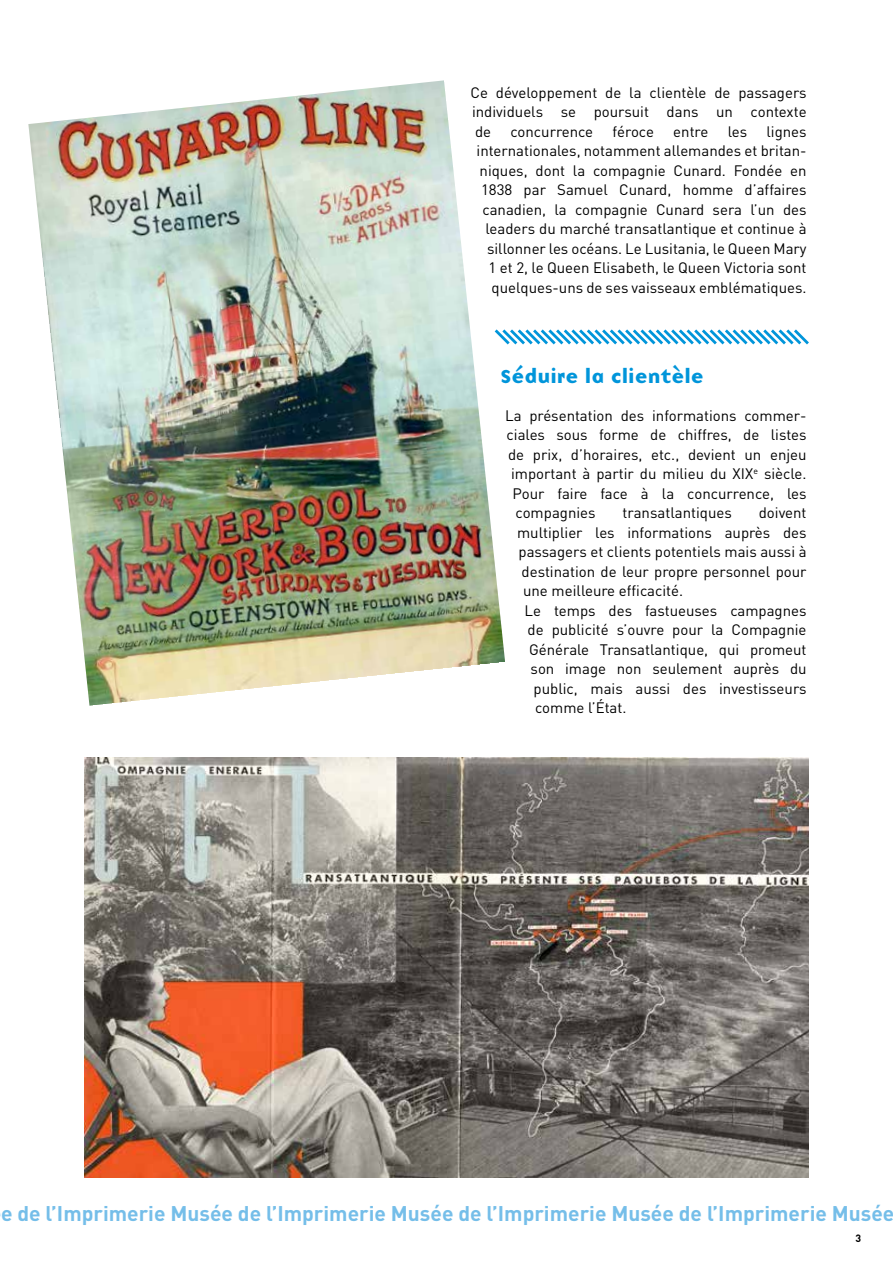
<style>
.page{position:relative;width:893px;height:1263px;background:#fff}
.page>*{position:absolute;margin:0;border:0;box-sizing:border-box;transform-origin:0 0}
.t1{font:700 21px "DIN";color:#75bee9}
.t2{font:19.5px "Base Nine B";color:#0095da}
.t3{font:15px/19.5px "DIN";color:#000;text-align:justify}
.t4{font:700 10.5px "DIN";color:#000}
</style>
<div class="page">
<img style="left:28px;top:80px;width:477px;height:626px">
<svg style="left:492px;top:326px;width:317px;height:21px"></svg>
<img style="left:84px;top:758px;width:725px;height:419px">
<p class="t3" style="left:471px;top:82px;width:338px">Ce développement de la clientèle de passagers individuels se poursuit dans un contexte de</p>
<p class="t3" style="left:510px;top:121px;width:84px">concurrence</p>
<p class="t3" style="left:613px;top:121px;width:43px">féroce</p>
<p class="t3" style="left:673px;top:121px;width:37px">entre</p>
<p class="t3" style="left:728px;top:121px;width:21px">les</p>
<p class="t3" style="left:477px;top:121px;width:332px;text-align:right">lignes<br>internationales, notamment allemandes et britan&shy;niques, dont la compagnie Cunard. Fondée en 1838 par Samuel Cunard, homme d’affaires canadien, la compagnie Cunard sera l’un des leaders du marché transatlantique et continue à sillonner les océans. Le Lusitania, le Queen Mary 1 et 2, le Queen Elisabeth, le Queen Victoria sont quelques-uns de ses vaisseaux emblématiques.</p>
<h2 class="t2" style="left:501px;top:361px;width:205px">Séduire la clientèle</h2>
<p class="t3" style="left:505px;top:405px;width:303px">La présentation des informations commer-</p>
<p class="t3" style="left:507px;top:425px;width:302px">ciales sous forme de chiffres, de listes</p>
<p class="t3" style="left:508px;top:444px;width:300px">de prix, d’horaires, etc., devient un enjeu</p>
<p class="t3" style="left:511px;top:464px;width:297px">important à partir du milieu du XIX<sup>e</sup> siècle.</p>
<p class="t3" style="left:513px;top:483px;width:296px">Pour faire face à la concurrence, les</p>
<p class="t3" style="left:516px;top:503px;width:82px">compagnies</p>
<p class="t3" style="left:622px;top:503px;width:111px">transatlantiques</p>
<p class="t3" style="left:759px;top:503px;width:49px">doivent</p>
<p class="t3" style="left:517px;top:522px;width:291px">multiplier les informations auprès des</p>
<p class="t3" style="left:519px;top:542px;width:289px">passagers et clients potentiels mais aussi à</p>
<p class="t3" style="left:522px;top:561px;width:287px">destination de leur propre personnel pour</p>
<p class="t3" style="left:523px;top:581px;width:162px">une meilleure efficacité.</p>
<p class="t3" style="left:525px;top:600px;width:284px">Le temps des fastueuses campagnes</p>
<p class="t3" style="left:528px;top:620px;width:280px">de publicité s’ouvre pour la Compagnie</p>
<p class="t3" style="left:529px;top:639px;width:279px">Générale Transatlantique, qui promeut</p>
<p class="t3" style="left:531px;top:659px;width:278px">son image non seulement auprès du</p>
<p class="t3" style="left:534px;top:678px;width:274px">public, mais aussi des investisseurs</p>
<p class="t3" style="left:535px;top:698px;width:93px">comme l’État.</p>
<h1 class="t1" style="left:1px;top:1199px;width:895px">e de l’Imprimerie Musée de l’Imprimerie Musée de l’Imprimerie Musée de l’Imprimerie Musée</h1>
<p class="t4" style="left:855px;top:1231px;width:7px">3</p>
</div>
